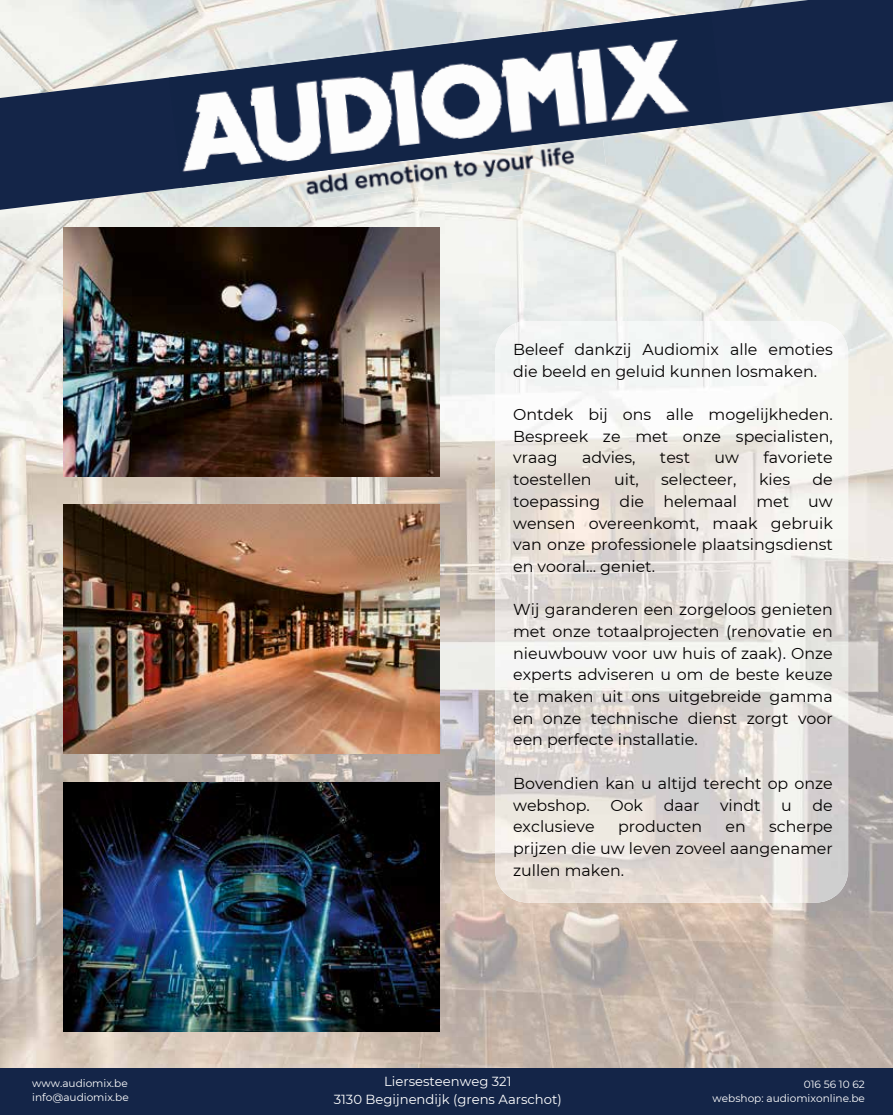
<style>
.page{position:relative;width:893px;height:1115px;background:#fff}
.page>*{position:absolute;margin:0;border:0;box-sizing:border-box;transform-origin:0 0}
.t1{font:15.75px/21.6px "Montserrat";color:#020000;text-align:justify}
.t2{font:13.2px/17.7px "Montserrat";color:#fff;text-align:center}
.t3{font:10.5px/14px "Montserrat";color:#fff;text-align:right}
</style>
<div class="page">
<img style="left:550px;top:210px;width:343px;height:139px">
<img style="left:0;top:210px;width:37px;height:857px">
<img style="left:90px;top:210px;width:407px;height:857px">
<img style="left:497px;top:210px;width:53px;height:111px">
<img style="left:37px;top:210px;width:53px;height:857px">
<img style="left:804px;top:349px;width:89px;height:718px">
<img style="left:497px;top:902px;width:307px;height:165px">
<svg style="left:0;top:0;width:893px;height:210px;background:#8b93a1"></svg>
<img style="left:169px;top:12px;width:555px;height:176px">
<img style="left:64px;top:782px;width:376px;height:249px">
<img style="left:64px;top:227px;width:376px;height:249px">
<img style="left:64px;top:504px;width:376px;height:249px">
<img style="left:287px;top:139px;width:319px;height:63px">
<img style="left:495px;top:321px;width:353px;height:581px">
<div style="left:0;top:1067px;width:893px;height:47px;background:#142548"></div>
<p class="t3" style="left:32px;top:1075px;width:98px;text-align:left">www.audiomix.be info@audiomix.be</p>
<p class="t1" style="left:513px;top:338px;width:321px">Beleef dankzij Audiomix alle emoties die beeld en geluid kunnen losmaken.</p>
<p class="t1" style="left:513px;top:403px;width:321px">Ontdek bij ons alle mogelijkheden.<br>Bespreek ze met onze specialisten, vraag</p>
<p class="t1" style="left:582px;top:446px;width:55px">advies,</p>
<p class="t1" style="left:660px;top:446px;width:32px">test</p>
<p class="t1" style="left:714px;top:446px;width:26px">uw</p>
<p class="t1" style="left:763px;top:446px;width:71px">favoriete</p>
<p class="t1" style="left:513px;top:468px;width:80px">toestellen</p>
<p class="t1" style="left:614px;top:468px;width:26px">uit,</p>
<p class="t1" style="left:661px;top:468px;width:77px">selecteer,</p>
<p class="t1" style="left:759px;top:468px;width:33px">kies</p>
<p class="t1" style="left:513px;top:468px;width:321px;text-indent:299px">de toepassing die helemaal met uw wensen overeenkomt, maak gebruik van onze professionele plaatsingsdienst en vooral... geniet.</p>
<p class="t1" style="left:513px;top:598px;width:321px">Wij garanderen een zorgeloos genieten met onze totaalprojecten (renovatie en nieuwbouw voor uw huis of zaak). Onze experts adviseren u om de beste keuze te maken uit ons uitgebreide gamma en onze technische dienst zorgt voor een perfecte installatie.</p>
<p class="t1" style="left:513px;top:771px;width:321px">Bovendien kan u altijd terecht op onze webshop.</p>
<p class="t1" style="left:610px;top:793px;width:34px">Ook</p>
<p class="t1" style="left:664px;top:793px;width:37px">daar</p>
<p class="t1" style="left:720px;top:793px;width:42px">vindt</p>
<p class="t1" style="left:781px;top:793px;width:12px">u</p>
<p class="t1" style="left:812px;top:793px;width:22px">de</p>
<p class="t1" style="left:513px;top:815px;width:321px;text-indent:256px">scherpe prijzen die uw leven zoveel aangenamer zullen maken.</p>
<p class="t1" style="left:513px;top:815px;width:83px">exclusieve</p>
<p class="t1" style="left:618px;top:815px;width:86px">producten</p>
<p class="t1" style="left:725px;top:815px;width:22px">en</p>
<p class="t2" style="left:334px;top:1071px;width:230px">Liersesteenweg 321<br>3130 Begijnendijk (grens Aarschot)</p>
<p class="t3" style="left:713px;top:1076px;width:154px">016 56 10 62<br>webshop: audiomixonline.be</p>
</div>
